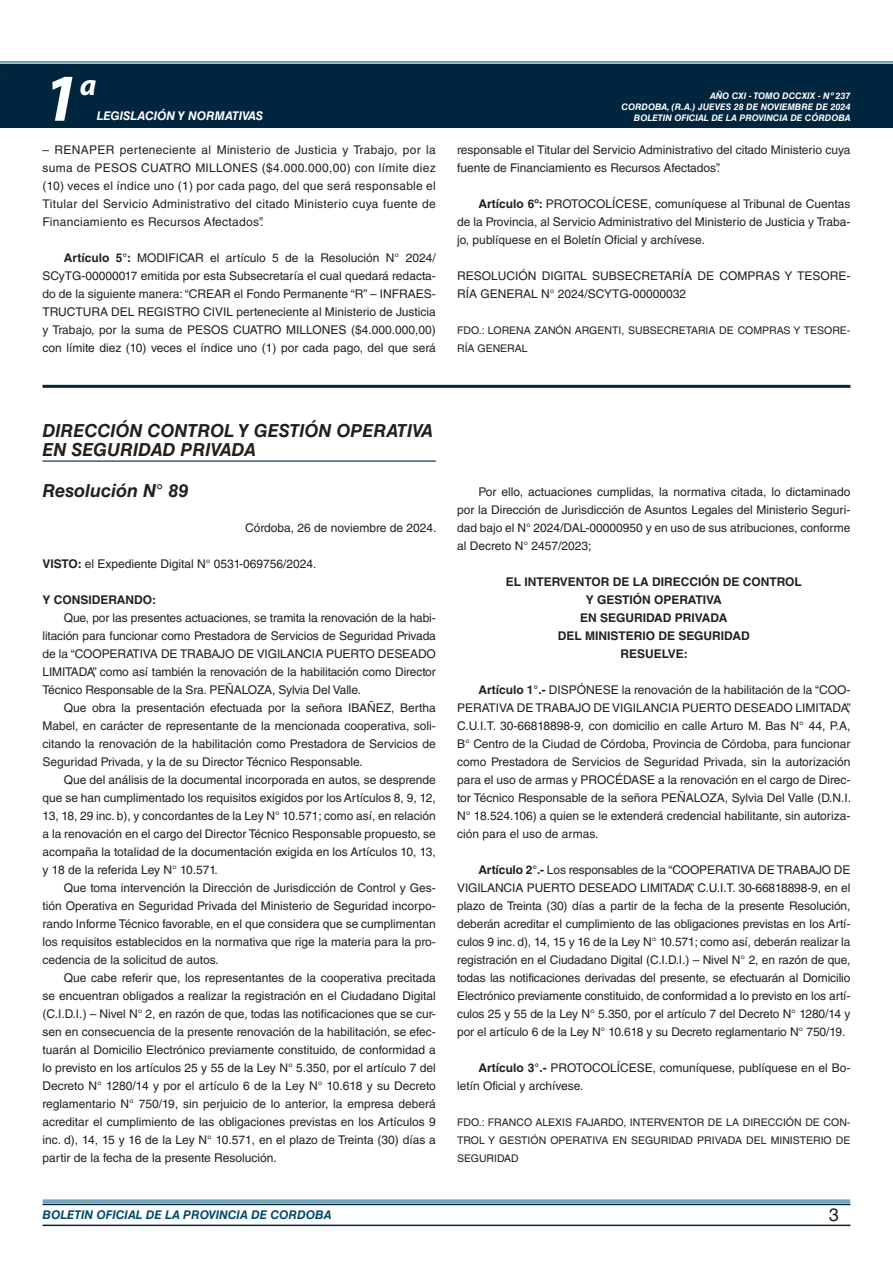
<style>
.page{position:relative;width:893px;height:1263px;background:#fff}
.page>*{position:absolute;margin:0;border:0;box-sizing:border-box;transform-origin:0 0}
.t1{font:italic 700 67.5px "Myriad Pro";color:#fff}
.t2{font:italic 700 30px "Myriad Pro";color:#fff}
.NOMBRE_DE_MINISTERIO{font:italic 700 18px/19.5px "Helvetica LT Std";color:#231f20}
.t3{font:18px "Minion Pro";color:#231f20}
.t4{font:18px "Helvetica LT Std";color:#231f20}
.TEXTO_BASE{font:12px/18px "Helvetica LT Std";color:#231f20;text-align:justify}
.RESUELVE{font:700 12px "Helvetica LT Std";color:#231f20}
.t5{font:italic 700 12px "Helvetica LT Std";color:#004b6c}
.FECHA{font:12px "Helvetica LT Std";color:#231f20}
.t6{font:italic 700 12px "Helvetica LT Std";color:#fff}
.TEXTO_BASE-2{font:700 12px "Helvetica LT Std";color:#231f20}
.FIRMA{font:10.5px/18px "Helvetica LT Std";color:#231f20}
.t7{font:italic 700 9px/10.8px "Helvetica LT Std";color:#fff;text-align:right}
.s1{font-weight:700}
</style>
<div class="page">
<div style="left:0;top:61px;width:893px;height:6px;background:#fff;opacity:.75"></div>
<div style="left:0;top:64px;width:893px;height:64px;background:#00263f"></div>
<hr style="left:43px;top:1224px;width:807px;height:2px;background:#00263f">
<div style="left:42px;top:1198px;width:809px;height:8px;background:#fff;opacity:.75"></div>
<hr style="left:43px;top:385px;width:807px;height:3px;background:#00263f">
<hr style="left:43px;top:460px;width:393px;height:2px;background:#00263f">
<h3 class="t3" style="left:0;top:59px;width:10px">4</h3>
<h1 class="t1" style="left:43px;top:54px;width:38px">1</h1>
<h2 class="t2" style="left:80px;top:66px;width:18px">a</h2>
<p class="t6" style="left:97px;top:109px;width:168px">LEGISLACIÓN Y NORMATIVAS</p>
<p class="TEXTO_BASE" style="left:43px;top:141px;width:395px">– RENAPER perteneciente al Ministerio de Justicia y Trabajo, por la suma de PESOS CUATRO MILLONES ($4.000.000,00) con límite diez (10) veces el índice uno (1) por cada pago, del que será responsable el Titular del Servicio Administrativo del citado Ministerio cuya fuente de Financiamiento es Recursos Afectados”.</p>
<p class="TEXTO_BASE" style="left:43px;top:249px;width:395px;text-indent:21px"><span class="s1">Artículo 5°:</span> MODIFICAR el artículo 5 de la Resolución N° 2024/ SCyTG-00000017 emitida por esta Subsecretaría el cual quedará redacta&shy;do de la siguiente manera: “CREAR el Fondo Permanente “R” – INFRAES-TRUCTURA DEL REGISTRO CIVIL perteneciente al Ministerio de Justicia y Trabajo, por la suma de PESOS CUATRO MILLONES ($4.000.000,00) con límite diez (10) veces el índice uno (1) por cada pago, del que será</p>
<p class="t7" style="left:622px;top:91px;width:230px">AÑO CXI - TOMO DCCXIX - Nº 237<br>CORDOBA, (R.A.) JUEVES 28 DE NOVIEMBRE DE 2024<br>BOLETIN OFICIAL DE LA PROVINCIA DE CÓRDOBA</p>
<p class="TEXTO_BASE" style="left:457px;top:141px;width:395px">responsable el Titular del Servicio Administrativo del citado Ministerio cuya fuente de Financiamiento es Recursos Afectados”.</p>
<p class="TEXTO_BASE" style="left:457px;top:195px;width:395px;text-indent:21px"><span class="s1">Artículo 6º:</span> PROTOCOLÍCESE, comuníquese al Tribunal de Cuentas de la Provincia, al Servicio Administrativo del Ministerio de Justicia y Traba&shy;jo, publíquese en el Boletín Oficial y archívese.</p>
<p class="TEXTO_BASE" style="left:457px;top:267px;width:395px">RESOLUCIÓN DIGITAL SUBSECRETARÍA DE COMPRAS Y TESORE-<br>RÍA GENERAL N° 2024/SCYTG-00000032</p>
<p class="FIRMA" style="left:457px;top:321px;width:395px">FDO.: LORENA ZANÓN ARGENTI, SUBSECRETARIA DE COMPRAS Y TESORE-<br>RÍA GENERAL</p>
<p class="NOMBRE_DE_MINISTERIO" style="left:43px;top:420px;width:392px">DIRECCIÓN CONTROL Y GESTIÓN OPERATIVA<br>EN SEGURIDAD PRIVADA</p>
<p class="NOMBRE_DE_MINISTERIO" style="left:43px;top:481px;width:147px">Resolución N° 89</p>
<p class="FECHA" style="left:245px;top:521px;width:193px">Córdoba, 26 de noviembre de 2024.</p>
<p class="TEXTO_BASE" style="left:43px;top:555px;width:275px"><span class="s1">VISTO:</span> el Expediente Digital N° 0531-069756/2024.</p>
<p class="TEXTO_BASE-2" style="left:43px;top:592px;width:115px">Y CONSIDERANDO:</p>
<p class="TEXTO_BASE" style="left:43px;top:609px;width:395px;text-indent:21px">Que, por las presentes actuaciones, se tramita la renovación de la habi&shy;litación para funcionar como Prestadora de Servicios de Seguridad Privada de la “COOPERATIVA DE TRABAJO DE VIGILANCIA PUERTO DESEADO LIMITADA”, como así también la renovación de la habilitación como Director Técnico Responsable de la Sra. PEÑALOZA, Sylvia Del Valle.</p>
<p class="TEXTO_BASE" style="left:43px;top:699px;width:395px;text-indent:21px">Que obra la presentación efectuada por la señora IBAÑEZ, Bertha Mabel, en carácter de representante de la mencionada cooperativa, soli&shy;citando la renovación de la habilitación como Prestadora de Servicios de Seguridad Privada, y la de su Director Técnico Responsable.</p>
<p class="TEXTO_BASE" style="left:43px;top:771px;width:395px;text-indent:21px">Que del análisis de la documental incorporada en autos, se desprende que se han cumplimentado los requisitos exigidos por los Artículos 8, 9, 12, 13, 18, 29 inc. b), y concordantes de la Ley N° 10.571; como así, en relación a la renovación en el cargo del Director Técnico Responsable propuesto, se acompaña la totalidad de la documentación exigida en los Artículos 10, 13, y 18 de la referida Ley N° 10.571.</p>
<p class="TEXTO_BASE" style="left:43px;top:879px;width:395px;text-indent:21px">Que toma intervención la Dirección de Jurisdicción de Control y Ges&shy;tión Operativa en Seguridad Privada del Ministerio de Seguridad incorpo&shy;rando Informe Técnico favorable, en el que considera que se cumplimentan los requisitos establecidos en la normativa que rige la materia para la pro&shy;cedencia de la solicitud de autos.</p>
<p class="TEXTO_BASE" style="left:43px;top:969px;width:395px;text-indent:21px">Que cabe referir que, los representantes de la cooperativa precitada se encuentran obligados a realizar la registración en el Ciudadano Digital (C.I.D.I.) – Nivel N° 2, en razón de que, todas las notificaciones que se cur&shy;sen en consecuencia de la presente renovación de la habilitación, se efec&shy;tuarán al Domicilio Electrónico previamente constituido, de conformidad a lo previsto en los artículos 25 y 55 de la Ley N° 5.350, por el artículo 7 del Decreto N° 1280/14 y por el artículo 6 de la Ley N° 10.618 y su Decreto reglamentario N° 750/19, sin perjuicio de lo anterior, la empresa deberá acreditar el cumplimiento de las obligaciones previstas en los Artículos 9 inc. d), 14, 15 y 16 de la Ley N° 10.571, en el plazo de Treinta (30) días a partir de la fecha de la presente Resolución.</p>
<p class="TEXTO_BASE" style="left:457px;top:483px;width:395px;text-indent:21px">Por ello, actuaciones cumplidas, la normativa citada, lo dictaminado por la Dirección de Jurisdicción de Asuntos Legales del Ministerio Seguri&shy;dad bajo el N° 2024/DAL-00000950 y en uso de sus atribuciones, conforme al Decreto N° 2457/2023;</p>
<p class="RESUELVE" style="left:506px;top:574px;width:298px">EL INTERVENTOR DE LA DIRECCIÓN DE CONTROL</p>
<p class="RESUELVE" style="left:586px;top:592px;width:138px">Y GESTIÓN OPERATIVA</p>
<p class="RESUELVE" style="left:580px;top:610px;width:149px">EN SEGURIDAD PRIVADA</p>
<p class="RESUELVE" style="left:558px;top:628px;width:193px">DEL MINISTERIO DE SEGURIDAD</p>
<p class="RESUELVE" style="left:620px;top:646px;width:69px">RESUELVE:</p>
<p class="TEXTO_BASE" style="left:457px;top:681px;width:396px;text-indent:21px"><span class="s1">Artículo 1°.-</span> DISPÓNESE la renovación de la habilitación de la “COO-PERATIVA DE TRABAJO DE VIGILANCIA PUERTO DESEADO LIMITADA”, C.U.I.T. 30-66818898-9, con domicilio en calle Arturo M. Bas N° 44, P.A, B° Centro de la Ciudad de Córdoba, Provincia de Córdoba, para funcionar como Prestadora de Servicios de Seguridad Privada, sin la autorización para el uso de armas y PROCÉDASE a la renovación en el cargo de Direc&shy;tor Técnico Responsable de la señora PEÑALOZA, Sylvia Del Valle (D.N.I.<br>N° 18.524.106) a quien se le extenderá credencial habilitante, sin autoriza&shy;ción para el uso de armas.</p>
<p class="TEXTO_BASE" style="left:457px;top:861px;width:395px;text-indent:21px"><span class="s1">Artículo 2°.-</span> Los responsables de la “COOPERATIVA DE TRABAJO DE VIGILANCIA PUERTO DESEADO LIMITADA”, C.U.I.T. 30-66818898-9, en el plazo de Treinta (30) días a partir de la fecha de la presente Resolución, deberán acreditar el cumplimiento de las obligaciones previstas en los Artí&shy;culos 9 inc. d), 14, 15 y 16 de la Ley N° 10.571; como así, deberán realizar la registración en el Ciudadano Digital (C.I.D.I.) – Nivel N° 2, en razón de que, todas las notificaciones derivadas del presente, se efectuarán al Domicilio Electrónico previamente constituido, de conformidad a lo previsto en los artí&shy;culos 25 y 55 de la Ley N° 5.350, por el artículo 7 del Decreto N° 1280/14 y por el artículo 6 de la Ley N° 10.618 y su Decreto reglamentario N° 750/19.</p>
<p class="TEXTO_BASE" style="left:457px;top:1059px;width:395px;text-indent:21px"><span class="s1">Artículo 3°.-</span> PROTOCOLÍCESE, comuníquese, publíquese en el Bo&shy;letín Oficial y archívese.</p>
<p class="FIRMA" style="left:457px;top:1113px;width:395px;text-align:justify">FDO.: FRANCO ALEXIS FAJARDO, INTERVENTOR DE LA DIRECCIÓN DE CON-TROL Y GESTIÓN OPERATIVA EN SEGURIDAD PRIVADA DEL MINISTERIO DE SEGURIDAD</p>
<p class="t5" style="left:43px;top:1208px;width:290px">BOLETIN OFICIAL DE LA PROVINCIA DE CORDOBA</p>
<h3 class="t4" style="left:829px;top:1204px;width:12px">3</h3>
</div>
